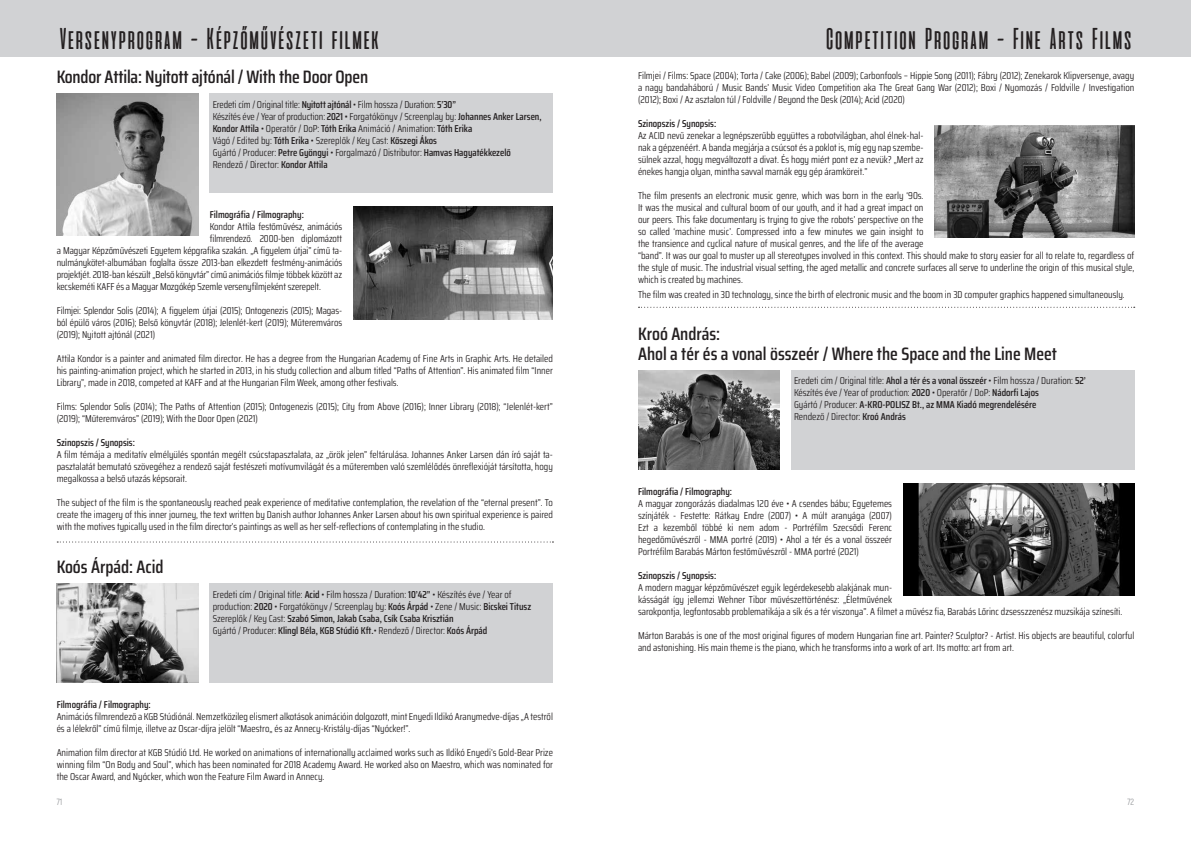
<style>
.page{position:relative;width:1191px;height:842px;background:#fff}
.page>*{position:absolute;margin:0;border:0;box-sizing:border-box;transform-origin:0 0}
.t1{font:30px "aliensandcows";letter-spacing:-.14em;color:#231f20}
.t2{font:600 18px/20px "Saira Condensed";color:#231f20}
.t3{font:10px/12px "Saira Condensed";color:#231f20;text-align:justify}
.t4{font:600 10px "Saira Condensed";color:#231f20}
.t5{font:9px "Akrobat";color:#939598}
.s1{font-weight:600}
</style>
<div class="page">
<div style="left:0;top:0;width:1191px;height:57px;background:#d1d2d4"></div>
<svg style="left:638px;top:307px;width:496px;height:1px"></svg>
<svg style="left:57px;top:541px;width:496px;height:1px"></svg>
<div style="left:210px;top:94px;width:343px;height:99px;background:#d1d2d4"></div>
<img style="left:57px;top:94px;width:141px;height:141px">
<img style="left:353px;top:207px;width:200px;height:112px">
<div style="left:210px;top:584px;width:343px;height:99px;background:#d1d2d4"></div>
<img style="left:57px;top:584px;width:141px;height:99px">
<img style="left:934px;top:126px;width:200px;height:112px">
<div style="left:791px;top:370px;width:343px;height:99px;background:#d1d2d4"></div>
<img style="left:638px;top:370px;width:142px;height:99px">
<img style="left:903px;top:483px;width:231px;height:113px">
<h1 class="t1" style="left:57px;top:23px;width:327px">Versenyprogram - Képzőművészeti filmek</h1>
<h1 class="t1" style="left:823px;top:23px;width:312px">Competition Program - Fine Arts Films</h1>
<h2 class="t2" style="left:57px;top:66px;width:313px">Kondor Attila: Nyitott ajtónál / With the Door Open</h2>
<p class="t3" style="left:213px;top:98px;width:330px;text-align:left">Eredeti cím / Original title: <span class="s1">Nyitott ajtónál</span> • Film hossza / Duration: <span class="s1">5’30”<br></span>Készítés éve / Year of production: <span class="s1">2021 •</span> Forgatókönyv / Screenplay by: <span class="s1">Johannes Anker Larsen, Kondor Attila</span> • Operatőr / DoP: <span class="s1">Tóth Erika</span> Animáció / Animation: <span class="s1">Tóth Erika<br></span>Vágó / Edited by: <span class="s1">Tóth Erika</span> • Szereplők / Key Cast: <span class="s1">Kőszegi Ákos<br></span>Gyártó / Producer: <span class="s1">Petre Gyöngyi</span> • Forgalmazó / Distributor: <span class="s1">Hamvas Hagyatékkezelő </span>Rendező / Director: <span class="s1">Kondor Attila</span></p>
<p class="t4" style="left:210px;top:207px;width:95px">Filmográfia / Filmography:</p>
<p class="t3" style="left:210px;top:220px;width:134px">Kondor Attila festőművész, animációs</p>
<p class="t3" style="left:210px;top:232px;width:134px">filmrendező. 2000-ben diplomázott</p>
<p class="t3" style="left:57px;top:244px;width:287px">a Magyar Képzőművészeti Egyetem képgrafika szakán. „A figyelem útjai” című ta-</p>
<p class="t3" style="left:57px;top:256px;width:287px">nulmánykötet-albumában foglalta össze 2013-ban elkezdett festmény-animációs</p>
<p class="t3" style="left:57px;top:268px;width:287px">projektjét. 2018-ban készült „Belső könyvtár” című animációs filmje többek között az</p>
<p class="t3" style="left:57px;top:280px;width:266px">kecskeméti KAFF és a Magyar Mozgókép Szemle versenyfilmjeként szerepelt.</p>
<p class="t3" style="left:57px;top:304px;width:287px">Filmjei: Splendor Solis (2014); A figyelem útjai (2015); Ontogenezis (2015); Magas&shy;ból épülő város (2016); Belső könyvtár (2018); Jelenlét-kert (2019); Műteremváros (2019); Nyitott ajtónál (2021)</p>
<p class="t3" style="left:57px;top:352px;width:498px">Attila Kondor is a painter and animated film director. He has a degree from the Hungarian Academy of Fine Arts in Graphic Arts. He detailed his painting-animation project, which he started in 2013, in his study collection and album titled “Paths of Attention”. His animated film “Inner Library”, made in 2018, competed at KAFF and at the Hungarian Film Week, among other festivals.</p>
<p class="t3" style="left:57px;top:400px;width:498px">Films: Splendor Solis (2014); The Paths of Attention (2015); Ontogenezis (2015); City from Above (2016); Inner Library (2018); “Jelenlét-kert” (2019); “Műteremváros” (2019); With the Door Open (2021)</p>
<p class="t4" style="left:57px;top:435px;width:80px">Szinopszis / Synopsis:</p>
<p class="t3" style="left:57px;top:448px;width:498px">A film témája a meditatív elmélyülés spontán megélt csúcstapasztalata, az „örök jelen” feltárulása. Johannes Anker Larsen dán író saját ta&shy;pasztalatát bemutató szövegéhez a rendező saját festészeti motívumvilágát és a műteremben való szemlélődés önreflexióját társította, hogy megalkossa a belső utazás képsorait.</p>
<p class="t3" style="left:57px;top:496px;width:498px">The subject of the film is the spontaneously reached peak experience of meditative contemplation, the revelation of the “eternal present”. To create the imagery of this inner journey, the text written by Danish author Johannes Anker Larsen about his own spiritual experience is paired with the motives typically used in the film director’s paintings as well as her self-reflections of contemplating in the studio.</p>
<h2 class="t2" style="left:57px;top:556px;width:108px">Koós Árpád: Acid</h2>
<p class="t3" style="left:213px;top:588px;width:320px;text-align:left">Eredeti cím / Original title: <span class="s1">Acid</span> • Film hossza / Duration: <span class="s1">10’42”</span> • Készítés éve / Year of production: <span class="s1">2020</span> • Forgatókönyv / Screenplay by: <span class="s1">Koós Árpád</span> • Zene / Music: <span class="s1">Bicskei Titusz </span>Szereplők / Key Cast: <span class="s1">Szabó Simon, Jakab Csaba, Csík Csaba Krisztián<br></span>Gyártó / Producer: <span class="s1">Klingl Béla, KGB Stúdió Kft.</span>• Rendező / Director: <span class="s1">Koós Árpád</span></p>
<p class="t4" style="left:57px;top:697px;width:95px">Filmográfia / Filmography:</p>
<p class="t3" style="left:57px;top:711px;width:498px">Animációs filmrendező a KGB Stúdiónál. Nemzetközileg elismert alkotások animációin dolgozott, mint Enyedi Ildikó Aranymedve-díjas „A testről és a lélekről” című filmje, illetve az Oscar-díjra jelölt “Maestro„ és az Annecy-Kristály-díjas “Nyócker!”.</p>
<p class="t3" style="left:57px;top:747px;width:498px">Animation film director at KGB Stúdió Ltd. He worked on animations of internationally acclaimed works such as Ildikó Enyedi’s Gold-Bear Prize winning film “On Body and Soul”, which has been nominated for 2018 Academy Award. He worked also on Maestro, which was nominated for the Oscar Award, and Nyócker, which won the Feature Film Award in Annecy.</p>
<p class="t3" style="left:638px;top:70px;width:498px">Filmjei / Films: Space (2004); Torta / Cake (2006); Babel (2009); Carbonfools – Hippie Song (2011); Fábry (2012); Zenekarok Klipversenye, avagy a nagy bandaháború / Music Bands’ Music Video Competition aka The Great Gang War (2012); Boxi / Nyomozás / Foldville / Investigation (2012); Boxi / Az asztalon túl / Foldville / Beyond the Desk (2014); Acid (2020)</p>
<p class="t4" style="left:638px;top:116px;width:80px">Szinopszis / Synopsis:</p>
<p class="t3" style="left:638px;top:130px;width:287px">Az ACID nevű zenekar a legnépszerűbb együttes a robotvilágban, ahol élnek-hal&shy;nak a gépzenéért. A banda megjárja a csúcsot és a poklot is, míg egy nap szembe&shy;sülnek azzal, hogy megváltozott a divat. És hogy miért pont ez a nevük? „Mert az énekes hangja olyan, mintha savval marnák egy gép áramköreit.”</p>
<p class="t3" style="left:638px;top:190px;width:498px;text-align:left">The film presents an electronic music genre, which was born in the early ‘90s.<br>It was the musical and cultural boom of our youth, and it had a great impact on<br>our peers. This fake documentary is trying to give the robots’ perspective on the<br>so called ‘machine music’. Compressed into a few minutes we gain insight to<br>the transience and cyclical nature of musical genres, and the life of the average<br>“band”. It was our goal to muster up all stereotypes involved in this context. This should make to story easier for all to relate to, regardless of the style of music. The industrial visual setting, the aged metallic and concrete surfaces all serve to underline the origin of this musical style, which is created by machines.</p>
<p class="t3" style="left:638px;top:288px;width:488px">The film was created in 3D technology, since the birth of electronic music and the boom in 3D computer graphics happened simultaneously.</p>
<h2 class="t2" style="left:638px;top:323px;width:420px">Kroó András:<br>Ahol a tér és a vonal összeér / Where the Space and the Line Meet</h2>
<p class="t3" style="left:794px;top:374px;width:293px;text-align:left">Eredeti cím / Original title: <span class="s1">Ahol a tér és a vonal összeér</span> • Film hossza / Duration: <span class="s1">52’ </span>Készítés éve / Year of production: <span class="s1">2020</span> • Operatőr / DoP: <span class="s1">Nádorfi Lajos<br></span>Gyártó / Producer: <span class="s1">A-KRO-POLISZ Bt., az MMA Kiadó megrendelésére<br></span>Rendező / Director: <span class="s1">Kroó András</span></p>
<p class="t4" style="left:638px;top:483px;width:95px">Filmográfia / Filmography:</p>
<p class="t3" style="left:638px;top:497px;width:255px">A magyar zongorázás diadalmas 120 éve • A csendes bábu; Egyetemes színjáték - Festette: Rátkay Endre (2007) • A múlt aranyága (2007)<br>Ezt a kezemből többé ki nem adom - Portréfilm Szecsődi Ferenc hegedőművészről - MMA portré (2019) • Ahol a tér és a vonal összeér Portréfilm Barabás Márton festőművészről - MMA portré (2021)</p>
<p class="t4" style="left:638px;top:567px;width:80px">Szinopszis / Synopsis:</p>
<p class="t3" style="left:638px;top:581px;width:486px;text-align:left">A modern magyar képzőművészet egyik legérdekesebb alakjának mun-<br>kásságát így jellemzi Wehner Tibor művészettörténész: „Életművének<br>sarokpontja, legfontosabb problematikája a sík és a tér viszonya”. A filmet a művész fia, Barabás Lőrinc dzsesszzenész muzsikája színesíti.</p>
<p class="t3" style="left:638px;top:629px;width:498px">Márton Barabás is one of the most original figures of modern Hungarian fine art. Painter? Sculptor? - Artist. His objects are beautiful, colorful and astonishing. His main theme is the piano, which he transforms into a work of art. Its motto: art from art.</p>
<p class="t5" style="left:57px;top:796px;width:7px">71</p>
<p class="t5" style="left:1127px;top:796px;width:8px">72</p>
</div>
